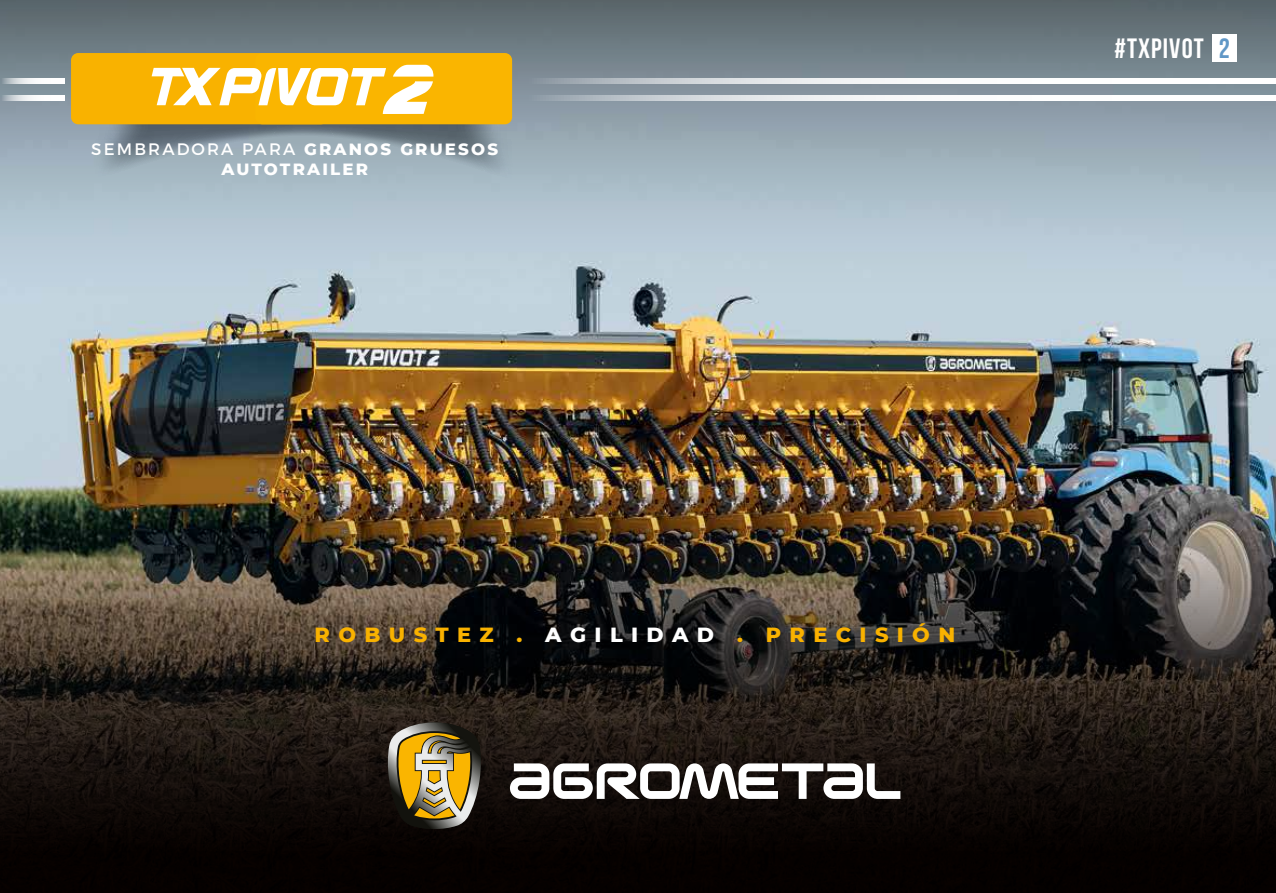
<style>
.page{position:relative;width:1276px;height:893px;background:#fff}
.page>*{position:absolute;margin:0;border:0;box-sizing:border-box;transform-origin:0 0}
.t1{font:27.9px "Bebas Neue";letter-spacing:.04em;color:#fff}
.t2{font:800 20.85px "Montserrat";letter-spacing:.4em;color:#f9b200}
.t3{font:800 16.65px/20px "Montserrat";letter-spacing:.13em;color:#fff;text-align:center}
.s1{font-weight:400}
.s2{color:#6097c6}
.s3{color:#fff}
</style>
<div class="page">
<img style="left:0;top:343px;width:1276px;height:79px">
<img style="left:0;top:422px;width:1276px;height:471px">
<svg style="left:0;top:0;width:1276px;height:343px;background:#9eadb6"></svg>
<svg style="left:525px;top:79px;width:751px;height:5px"></svg>
<svg style="left:1px;top:79px;width:63px;height:5px"></svg>
<svg style="left:525px;top:96px;width:751px;height:5px"></svg>
<svg style="left:1px;top:96px;width:63px;height:5px"></svg>
<div style="left:1212px;top:34px;width:25px;height:28px;background:#fff"></div>
<div style="left:71px;top:53px;width:257px;height:71px;background:#f9b200;border-radius:7px"></div>
<div style="left:255px;top:53px;width:257px;height:71px;background:#fab500;border-radius:7px"></div>
<svg style="left:510px;top:763px;width:390px;height:36px"></svg>
<svg style="left:387px;top:722px;width:94px;height:107px;background:#897643"></svg>
<svg style="left:93px;top:65px;width:421px;height:136px"></svg>
<p class="t3" style="left:91px;top:138px;width:408px"><span class="s1">SEMBRADORA PARA</span> GRANOS GRUESOS<br>AUTOTRAILER</p>
<h1 class="t1" style="left:1114px;top:33px;width:117px">#txPIVOT <span class="s2">2</span></h1>
<p class="t2" style="left:314px;top:620px;width:642px">ROBUSTEZ . <span class="s3">AGILIDAD</span> . PRECISIÓN</p>
</div>
